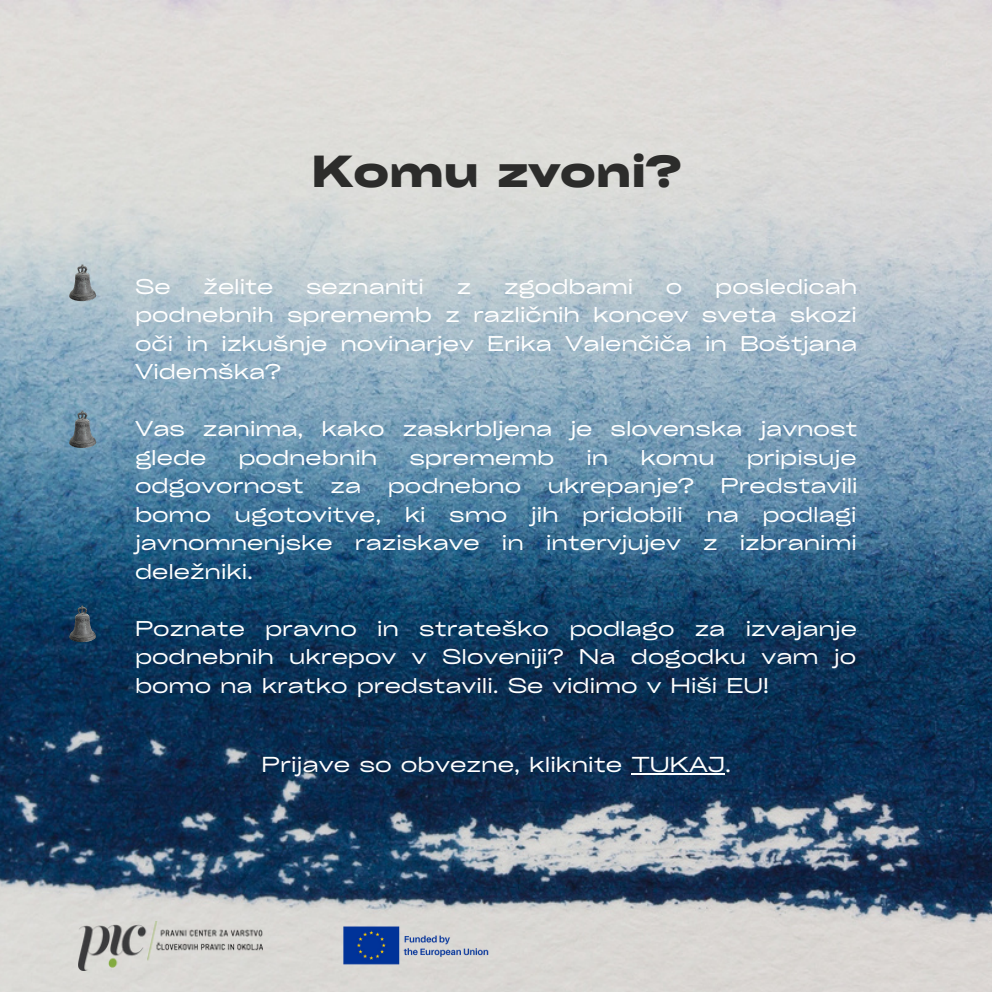
<style>
.page{position:relative;width:992px;height:992px;background:#fff}
.page>*{position:absolute;margin:0;border:0;box-sizing:border-box;transform-origin:0 0}
.t1{font:700 43px "Cy Grotesk Grand";color:#2c2c2b}
.t2{font:20.75px "Cy Grotesk Grand";color:#fff}
.t3{font:20.5px/28.5px "Cy Grotesk Grand";color:#fff;text-align:justify}
</style>
<div class="page">
<img style="left:0;top:0;width:992px;height:992px">
<img style="left:79px;top:921px;width:184px;height:49px">
<img style="left:337px;top:914px;width:160px;height:63px">
<hr style="left:631px;top:773px;width:94px;height:2px;background:#fff">
<img style="left:67px;top:261px;width:32px;height:44px">
<img style="left:67px;top:408px;width:32px;height:43px">
<img style="left:67px;top:602px;width:32px;height:43px">
<p class="t1" style="left:312px;top:144px;width:371px">Komu zvoni?</p>
<p class="t3" style="left:135px;top:271px;width:37px">Se</p>
<p class="t3" style="left:203px;top:271px;width:71px">želite</p>
<p class="t3" style="left:306px;top:271px;width:119px">seznaniti</p>
<p class="t3" style="left:457px;top:271px;width:16px">z</p>
<p class="t3" style="left:504px;top:271px;width:131px">zgodbami</p>
<p class="t3" style="left:666px;top:271px;width:18px">o</p>
<p class="t3" style="left:135px;top:271px;width:724px;text-indent:580px">posledicah podnebnih sprememb z različnih koncev sveta skozi oči in izkušnje novinarjev Erika Valenčiča in Boštjana Videmška?</p>
<p class="t3" style="left:135px;top:414px;width:724px">Vas zanima, kako zaskrbljena je slovenska javnost glede</p>
<p class="t3" style="left:238px;top:442px;width:140px">podnebnih</p>
<p class="t3" style="left:409px;top:442px;width:147px">sprememb</p>
<p class="t3" style="left:586px;top:442px;width:23px">in</p>
<p class="t3" style="left:640px;top:442px;width:76px">komu</p>
<p class="t3" style="left:747px;top:442px;width:111px">pripisuje</p>
<p class="t3" style="left:135px;top:471px;width:170px">odgovornost</p>
<p class="t3" style="left:330px;top:471px;width:32px">za</p>
<p class="t3" style="left:388px;top:471px;width:135px">podnebno</p>
<p class="t3" style="left:548px;top:471px;width:148px">ukrepanje?</p>
<p class="t3" style="left:135px;top:471px;width:724px;text-indent:586px">Predstavili bomo ugotovitve, ki smo jih pridobili na podlagi javnomnenjske raziskave in intervjujev z izbranimi deležniki.</p>
<p class="t3" style="left:135px;top:613px;width:723px">Poznate pravno in strateško podlago za izvajanje podnebnih ukrepov v Sloveniji? Na dogodku vam jo bomo na kratko predstavili. Se vidimo v Hiši EU!</p>
<p class="t2" style="left:262px;top:751px;width:471px">Prijave so obvezne, kliknite TUKAJ.</p>
</div>
